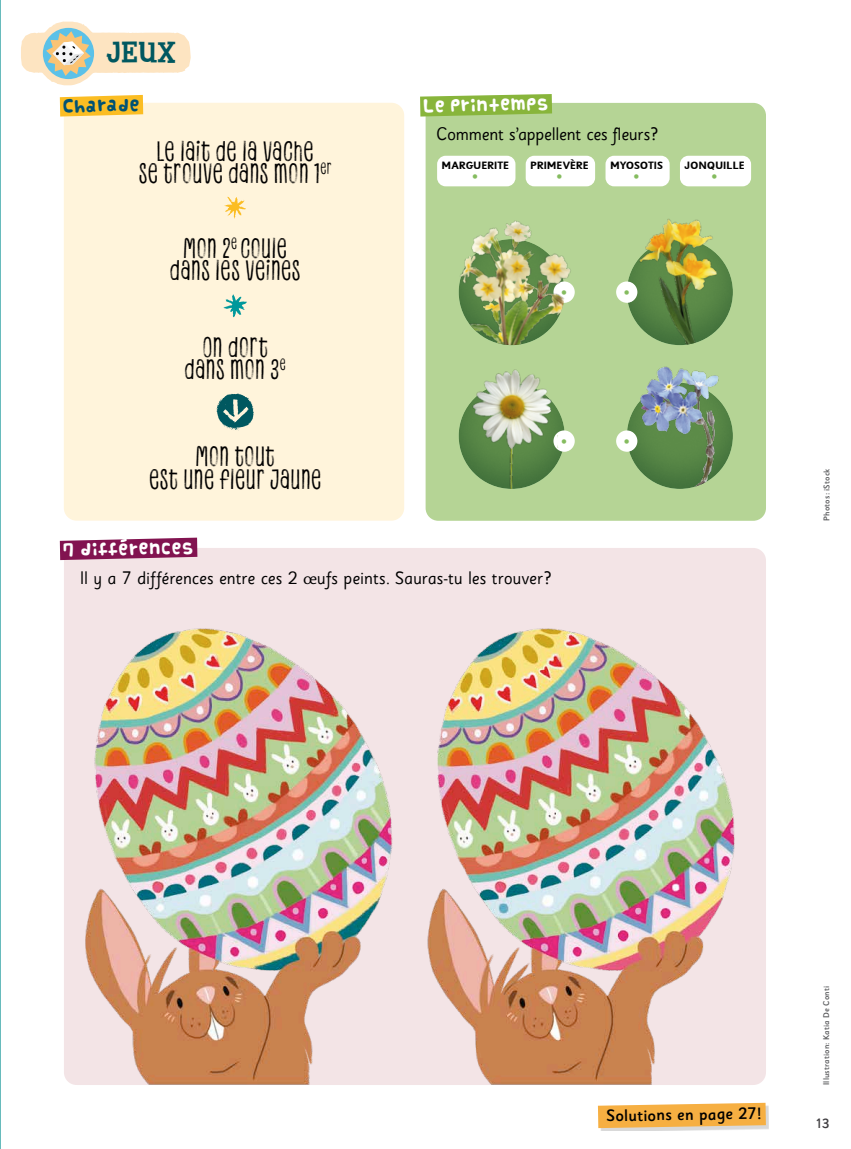
<style>
.page{position:relative;width:851px;height:1149px;background:#fff}
.page>*{position:absolute;margin:0;border:0;box-sizing:border-box;transform-origin:0 0}
.Titre_rubrique{font:800 30px "Fink";color:#005860}
.Chapo{font:27px/22.5px "Canvas Inline";letter-spacing:.015em;color:#000;text-align:center}
.Chapo-2{font:18px "Sassoon Sans";letter-spacing:-.01em;color:#000}
.Légende{font:500 16.5px "Sassoon Sans";color:#000}
.Titre_Paragraphe{font:13.5px "Vanilla";color:#fff}
.Titre_Paragraphe-2{font:13.5px "Vanilla";color:#005274}
.t1{font:500 13.5px "Sassoon Sans";color:#3e3c3f}
.Chapo-3{font:700 10.5px/10.5px "Sassoon Sans";letter-spacing:-.005em;color:#000;text-align:center}
.Chapo-4{font:700 10.5px "Sassoon Sans";color:#85bc5f}
.Crédit_photo{font:500 8.25px "Sassoon Sans";letter-spacing:.02em;color:#57585a}
.s1{color:#85bc5f}
.s2{font-family:"Chaparral Pro"}
</style>
<div class="page">
<div style="left:600px;top:1105px;width:168px;height:25px;background:#000;opacity:.15"></div>
<svg style="left:598px;top:1102px;width:167px;height:25px;background:#f6b756"></svg>
<svg style="left:21px;top:21px;width:170px;height:64px"></svg>
<svg style="left:60px;top:537px;width:137px;height:23px;background:#902f64"></svg>
<img style="left:64px;top:558px;width:701px;height:526px">
<div style="left:425px;top:103px;width:340px;height:417px;background:#b5d495;border-radius:13px"></div>
<div style="left:64px;top:103px;width:340px;height:417px;background:#fff4db"></div>
<svg style="left:60px;top:95px;width:83px;height:21px;background:#fbc233"></svg>
<svg style="left:420px;top:94px;width:132px;height:22px;background:#91ba4b"></svg>
<svg style="left:224px;top:294px;width:22px;height:23px"></svg>
<svg style="left:216px;top:393px;width:38px;height:37px"></svg>
<svg style="left:224px;top:197px;width:22px;height:21px"></svg>
<div style="left:525px;top:156px;width:70px;height:30px;background:#fff;border-radius:9px"></div>
<div style="left:437px;top:156px;width:78px;height:30px;background:#fff;border-radius:9px"></div>
<div style="left:679px;top:156px;width:72px;height:30px;background:#fff;border-radius:9px"></div>
<div style="left:605px;top:156px;width:64px;height:30px;background:#fff;border-radius:9px"></div>
<svg style="left:616px;top:281px;width:21px;height:22px"></svg>
<div style="left:619px;top:282px;width:17px;height:20px;background:#fff;border-radius:8px"></div>
<svg style="left:553px;top:430px;width:21px;height:21px"></svg>
<div style="left:557px;top:431px;width:16px;height:20px;background:#fff;border-radius:8px"></div>
<svg style="left:616px;top:430px;width:21px;height:21px"></svg>
<div style="left:619px;top:431px;width:17px;height:20px;background:#fff;border-radius:8px"></div>
<img style="left:458px;top:220px;width:117px;height:125px">
<img style="left:627px;top:219px;width:105px;height:126px">
<img style="left:458px;top:369px;width:106px;height:120px">
<img style="left:627px;top:366px;width:105px;height:123px">
<p class="Titre_rubrique" style="left:106px;top:34px;width:71px">JEUX</p>
<p class="Titre_Paragraphe-2" style="left:63px;top:99px;width:77px;rotate:-1deg">Charade</p>
<p class="Chapo" style="left:139px;top:139px;width:194px">LE LAIT DE LA VACHE<br>SE TROUVE DANS MON 1<sup>ER</sup></p>
<p class="Chapo" style="left:170px;top:236px;width:132px">MON 2<sup>E</sup> COULE<br>DANS LES VEINES</p>
<p class="Chapo" style="left:185px;top:335px;width:102px">ON DORT<br>DANS MON 3<sup>E</sup></p>
<p class="Chapo" style="left:149px;top:445px;width:174px">MON TOUT<br>EST UNE FLEUR JAUNE</p>
<p class="Titre_Paragraphe" style="left:63px;top:542px;width:131px;rotate:-1deg">7 differences</p>
<p class="Titre_Paragraphe" style="left:423px;top:98px;width:126px;rotate:-1deg">Le printemps</p>
<p class="Chapo-2" style="left:436px;top:124px;width:224px">Comment s’appellent ces fleurs?</p>
<p class="Chapo-3" style="left:530px;top:161px;width:60px">PRIMEVÈRE <span class="s1">•</span></p>
<p class="Chapo-3" style="left:441px;top:161px;width:69px">MARGUERITE <span class="s1">•</span></p>
<p class="Chapo-3" style="left:684px;top:161px;width:61px">JONQUILLE <span class="s1">•</span></p>
<p class="Chapo-3" style="left:610px;top:161px;width:54px">MYOSOTIS <span class="s1">•</span></p>
<p class="Chapo-4" style="left:561px;top:286px;width:7px">•</p>
<p class="Chapo-4" style="left:624px;top:286px;width:7px">•</p>
<p class="Chapo-4" style="left:561px;top:434px;width:7px">•</p>
<p class="Chapo-4" style="left:624px;top:434px;width:7px">•</p>
<p class="Chapo-2" style="left:80px;top:567px;width:473px">Il y a 7 différences entre ces 2 <span class="s2">œ</span>ufs peints. Sauras-tu les trouver?</p>
<p class="Crédit_photo" style="left:821px;top:520px;width:54px;rotate:-90deg">Photos: iStock</p>
<p class="Légende" style="left:606px;top:1105px;width:157px;rotate:-1deg">Solutions en page 27!</p>
<p class="Crédit_photo" style="left:821px;top:1084px;width:100px;rotate:-90deg">Illustration: Katia De Conti</p>
<p class="t1" style="left:815px;top:1114px;width:16px">13</p>
</div>
